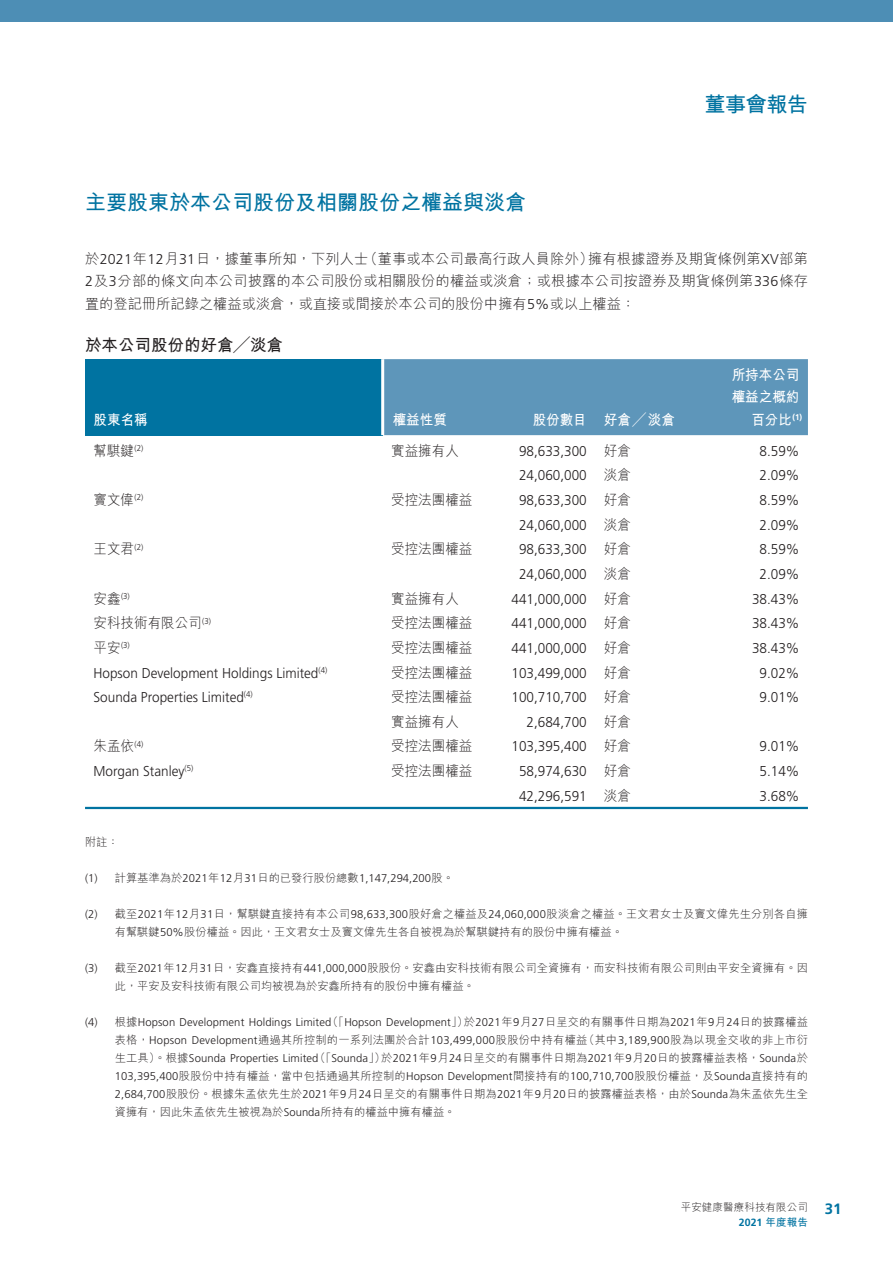
<style>
.page{position:relative;width:893px;height:1263px;background:#fff}
.page>*{position:absolute;margin:0;border:0;box-sizing:border-box;transform-origin:0 0}
.t1{font:21px "M Hei HK Bold E Ten B5 H";color:#0073a1}
.t2{font:16.5px "M Hei HK Bold E Ten B5 H";color:#231f20}
.t3{font:700 15px "Frutiger LT Std";color:#0073a1}
.t4{font:300 14.25px "Frutiger LT Std";color:#231f20;scale:.95 1}
.t5{font:14.25px/22.5px "M Hei HK Light E Ten B5 H";color:#231f20;text-align:justify}
.t6{font:14.25px "M Hei HK Light E Ten B5 H";color:#231f20;scale:.95 1}
.t7{font:14.25px/22.5px "M Hei HK Bold E Ten B5 H";color:#fff;text-align:right;scale:.95 1}
.t8{font:11.25px/18px "M Hei HK Light E Ten B5 H";letter-spacing:.005em;color:#231f20}
.t9{font:300 11.25px/18px "Frutiger LT Std";letter-spacing:.01em;color:#231f20}
.t10{font:10.5px "M Hei HK Light E Ten B5 H";letter-spacing:.01em;color:#231f20}
.t11{font:700 10.5px "Frutiger LT Std";color:#0073a1}
.t12{font:300 8.25px "Frutiger LT Std";color:#231f20;scale:.95 1}
.s1{font-family:"Frutiger LT Std";font-weight:300}
.s2{font-family:"M Hei HK Light E Ten B5 H";font-weight:400}
.s3{font-family:"M Hei HK Light E Ten B5 H";font-weight:400;font-size:14.25px}
.s4{font-family:"M Hei HK Bold E Ten B5 H";font-weight:400}
</style>
<div class="page">
<div style="left:0;top:0;width:893px;height:21px;background:#4d8eb5"></div>
<div style="left:85px;top:359px;width:298px;height:76px;background:#0073a1"></div>
<div style="left:384px;top:359px;width:424px;height:76px;background:#5e96ba"></div>
<hr style="left:381px;top:359px;width:3px;height:76px;background:#fff">
<hr style="left:85px;top:807px;width:723px;height:2px;background:#0073a1">
<h1 class="t1" style="left:705px;top:97px;width:105px">董事會報告</h1>
<h1 class="t1" style="left:85px;top:194px;width:442px">主要股東於本公司股份及相關股份之權益與淡倉</h1>
<p class="t5" style="left:85px;top:249px;width:724px">於<span class="s1">2021</span>年<span class="s1">12</span>月<span class="s1">31</span>日，據董事所知，下列人士（董事或本公司最高行政人員除外）擁有根據證券及期貨條例第<span class="s1">XV</span>部第<span class="s1">2</span>及<span class="s1">3</span>分部的條文向本公司披露的本公司股份或相關股份的權益或淡倉；或根據本公司按證券及期貨條例第<span class="s1">336</span>條存置的登記冊所記錄之權益或淡倉，或直接或間接於本公司的股份中擁有<span class="s1">5%</span>或以上權益：</p>
<h2 class="t2" style="left:85px;top:338px;width:199px">於本公司股份的好倉╱淡倉</h2>
<p class="t7" style="left:94px;top:410px;width:59px">股東名稱</p>
<p class="t7" style="left:393px;top:410px;width:59px">權益性質</p>
<p class="t7" style="left:533px;top:410px;width:151px">股份數目 好倉╱淡倉</p>
<p class="t7" style="left:732px;top:365px;width:76px">所持本公司權益之概約百分比<sup>(1)</sup></p>
<p class="t6" style="left:94px;top:445px;width:54px">幫騏鍵<sup>(2)</sup></p>
<p class="t6" style="left:391px;top:445px;width:73px">實益擁有人</p>
<p class="t4" style="left:519px;top:445px;width:119px">98,633,300 <span class="s2">好倉</span></p>
<p class="t4" style="left:759px;top:445px;width:43px">8.59%</p>
<p class="t4" style="left:519px;top:470px;width:119px">24,060,000 <span class="s2">淡倉</span></p>
<p class="t4" style="left:759px;top:470px;width:43px">2.09%</p>
<p class="t6" style="left:94px;top:494px;width:54px">竇文偉<sup>(2)</sup></p>
<p class="t6" style="left:391px;top:494px;width:87px">受控法團權益</p>
<p class="t4" style="left:519px;top:494px;width:119px">98,633,300 <span class="s2">好倉</span></p>
<p class="t4" style="left:759px;top:494px;width:43px">8.59%</p>
<p class="t4" style="left:519px;top:519px;width:119px">24,060,000 <span class="s2">淡倉</span></p>
<p class="t4" style="left:759px;top:519px;width:43px">2.09%</p>
<p class="t6" style="left:94px;top:544px;width:54px">王文君<sup>(2)</sup></p>
<p class="t6" style="left:391px;top:544px;width:87px">受控法團權益</p>
<p class="t4" style="left:519px;top:544px;width:119px">98,633,300 <span class="s2">好倉</span></p>
<p class="t4" style="left:759px;top:544px;width:43px">8.59%</p>
<p class="t4" style="left:519px;top:568px;width:119px">24,060,000 <span class="s2">淡倉</span></p>
<p class="t4" style="left:759px;top:568px;width:43px">2.09%</p>
<p class="t12" style="left:94px;top:593px;width:40px"><span class="s3">安鑫</span>(3)</p>
<p class="t6" style="left:391px;top:593px;width:73px">實益擁有人</p>
<p class="t4" style="left:512px;top:593px;width:127px">441,000,000 <span class="s2">好倉</span></p>
<p class="t4" style="left:752px;top:593px;width:51px">38.43%</p>
<p class="t6" style="left:94px;top:617px;width:125px">安科技術有限公司<sup>(3)</sup></p>
<p class="t6" style="left:391px;top:617px;width:87px">受控法團權益</p>
<p class="t4" style="left:512px;top:618px;width:127px">441,000,000 <span class="s2">好倉</span></p>
<p class="t4" style="left:752px;top:618px;width:51px">38.43%</p>
<p class="t12" style="left:94px;top:642px;width:40px"><span class="s3">平安</span>(3)</p>
<p class="t6" style="left:391px;top:642px;width:87px">受控法團權益</p>
<p class="t4" style="left:512px;top:642px;width:127px">441,000,000 <span class="s2">好倉</span></p>
<p class="t4" style="left:752px;top:642px;width:51px">38.43%</p>
<p class="t4" style="left:94px;top:667px;width:247px">Hopson Development Holdings Limited<sup>(4)</sup></p>
<p class="t6" style="left:391px;top:667px;width:87px">受控法團權益</p>
<p class="t4" style="left:512px;top:667px;width:127px">103,499,000 <span class="s2">好倉</span></p>
<p class="t4" style="left:759px;top:667px;width:43px">9.02%</p>
<p class="t4" style="left:94px;top:691px;width:169px">Sounda Properties Limited<sup>(4)</sup></p>
<p class="t6" style="left:391px;top:691px;width:87px">受控法團權益</p>
<p class="t4" style="left:512px;top:691px;width:127px">100,710,700 <span class="s2">好倉</span></p>
<p class="t4" style="left:759px;top:691px;width:43px">9.01%</p>
<p class="t6" style="left:391px;top:716px;width:73px">實益擁有人</p>
<p class="t4" style="left:527px;top:716px;width:111px">2,684,700 <span class="s2">好倉</span></p>
<p class="t6" style="left:94px;top:741px;width:54px">朱孟依<sup>(4)</sup></p>
<p class="t6" style="left:391px;top:741px;width:87px">受控法團權益</p>
<p class="t4" style="left:512px;top:741px;width:127px">103,395,400 <span class="s2">好倉</span></p>
<p class="t4" style="left:759px;top:741px;width:43px">9.01%</p>
<p class="t4" style="left:94px;top:765px;width:107px">Morgan Stanley<sup>(5)</sup></p>
<p class="t6" style="left:391px;top:765px;width:87px">受控法團權益</p>
<p class="t4" style="left:519px;top:765px;width:119px">58,974,630 <span class="s2">好倉</span></p>
<p class="t4" style="left:759px;top:765px;width:43px">5.14%</p>
<p class="t4" style="left:519px;top:790px;width:119px">42,296,591 <span class="s2">淡倉</span></p>
<p class="t4" style="left:759px;top:790px;width:43px">3.68%</p>
<p class="t8" style="left:85px;top:834px;width:35px">附註：</p>
<p class="t9" style="left:85px;top:870px;width:371px">(1) <span class="s2">計算基準為於</span>2021<span class="s2">年</span>12<span class="s2">月</span>31<span class="s2">日的已發行股份總數</span>1,147,294,200<span class="s2">股。</span></p>
<p class="t8" style="left:115px;top:906px;width:695px;text-indent:-30px"><span class="s1">(2)</span> 截至<span class="s1">2021</span>年<span class="s1">12</span>月<span class="s1">31</span>日，幫騏鍵直接持有本公司<span class="s1">98,633,300</span>股好倉之權益及<span class="s1">24,060,000</span>股淡倉之權益。王文君女士及竇文偉先生分別各自擁有幫騏鍵<span class="s1">50%</span>股份權益。因此，王文君女士及竇文偉先生各自被視為於幫騏鍵持有的股份中擁有權益。</p>
<p class="t8" style="left:115px;top:960px;width:695px;text-indent:-30px"><span class="s1">(3)</span> 截至<span class="s1">2021</span>年<span class="s1">12</span>月<span class="s1">31</span>日，安鑫直接持有<span class="s1">441,000,000</span>股股份。安鑫由安科技術有限公司全資擁有，而安科技術有限公司則由平安全資擁有。因此，平安及安科技術有限公司均被視為於安鑫所持有的股份中擁有權益。</p>
<p class="t9" style="left:85px;top:1014px;width:724px">(4) <span class="s2">根據</span>Hopson Development Holdings Limited<span class="s2">（「</span>Hopson Development<span class="s2">」）於</span>2021<span class="s2">年</span>9<span class="s2">月</span>27<span class="s2">日呈交的有關事件日期為</span>2021<span class="s2">年</span>9<span class="s2">月</span>24<span class="s2">日的披露權益</span></p>
<p class="t8" style="left:115px;top:1032px;width:695px">表格，<span class="s1">Hopson Development</span>通過其所控制的一系列法團於合計<span class="s1">103,499,000</span>股股份中持有權益（其中<span class="s1">3,189,900</span>股為以現金交收的非上市衍</p>
<p class="t9" style="left:115px;top:1050px;width:695px"><span class="s2">生工具）。根據</span>Sounda Properties Limited<span class="s2">（「</span>Sounda<span class="s2">」）於</span>2021<span class="s2">年</span>9<span class="s2">月</span>24<span class="s2">日呈交的有關事件日期為</span>2021<span class="s2">年</span>9<span class="s2">月</span>20<span class="s2">日的披露權益表格，</span>Sounda<span class="s2">於<br></span>103,395,400<span class="s2">股股份中持有權益，當中包括通過其所控制的</span>Hopson Development<span class="s2">間接持有的</span>100,710,700<span class="s2">股股份權益，及</span>Sounda<span class="s2">直接持有的</span></p>
<p class="t8" style="left:115px;top:1086px;width:695px"><span class="s1">2,684,700</span>股股份。根據朱孟依先生於<span class="s1">2021</span>年<span class="s1">9</span>月<span class="s1">24</span>日呈交的有關事件日期為<span class="s1">2021</span>年<span class="s1">9</span>月<span class="s1">20</span>日的披露權益表格，由於<span class="s1">Sounda</span>為朱孟依先生全資擁有，因此朱孟依先生被視為於<span class="s1">Sounda</span>所持有的權益中擁有權益。</p>
<p class="t10" style="left:681px;top:1203px;width:129px">平安健康醫療科技有限公司</p>
<p class="t11" style="left:739px;top:1218px;width:71px">2021 <span class="s4">年度報告</span></p>
<h3 class="t3" style="left:825px;top:1202px;width:18px">31</h3>
</div>
